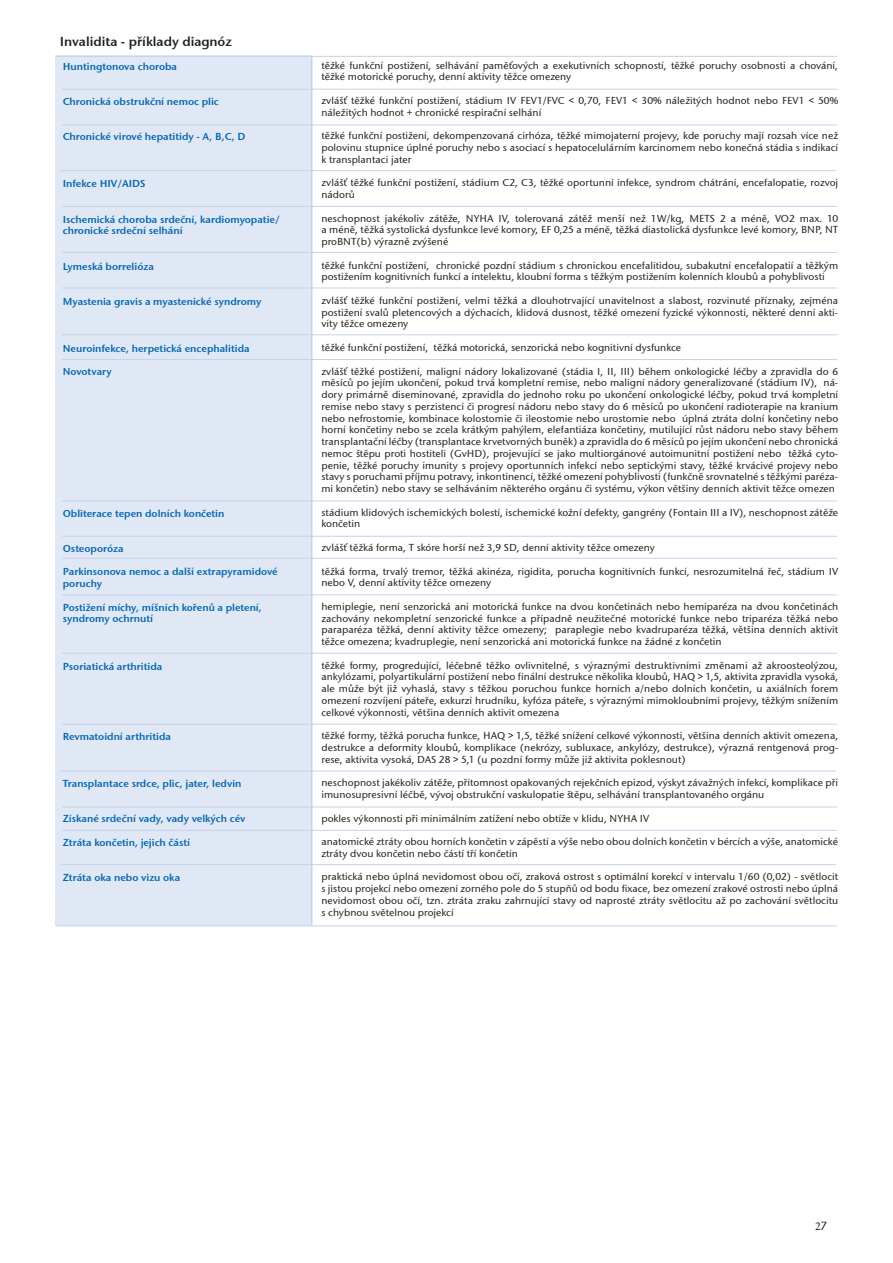
<style>
.page{position:relative;width:893px;height:1263px;background:#fff}
.page>*{position:absolute;margin:0;border:0;box-sizing:border-box;transform-origin:0 0}
.t1{font:13.2px "Stone San Itc TEE Semi";color:#231f20}
.Normální{font:12px "Minion Pro";color:#231f20}
.t2{font:500 10.35px/11.7px "Stone San Itc TEE";color:#231f20}
.t3{font:10.35px/11.7px "Stone San Itc TEE Semi";color:#0166b3}
.s1{font-family:"Stone San Itc TEE";font-weight:500}
</style>
<div class="page">
<div style="left:56px;top:56px;width:256px;height:870px;background:#e1e8f5"></div>
<hr style="left:311px;top:57px;width:1px;height:868px;background:#c6d2ea">
<hr style="left:62px;top:89px;width:775px;height:1px;background:#c6d2ea">
<hr style="left:62px;top:125px;width:775px;height:1px;background:#c6d2ea">
<hr style="left:62px;top:206px;width:775px;height:1px;background:#c6d2ea">
<hr style="left:56px;top:56px;width:781px;height:1px;background:#c6d2ea">
<hr style="left:62px;top:252px;width:775px;height:1px;background:#c6d2ea">
<hr style="left:62px;top:288px;width:775px;height:1px;background:#c6d2ea">
<hr style="left:62px;top:359px;width:775px;height:1px;background:#c6d2ea">
<hr style="left:62px;top:501px;width:775px;height:1px;background:#c6d2ea">
<hr style="left:62px;top:536px;width:775px;height:1px;background:#c6d2ea">
<hr style="left:62px;top:558px;width:775px;height:1px;background:#c6d2ea">
<hr style="left:62px;top:594px;width:775px;height:1px;background:#c6d2ea">
<hr style="left:62px;top:653px;width:775px;height:1px;background:#c6d2ea">
<hr style="left:62px;top:724px;width:775px;height:1px;background:#c6d2ea">
<hr style="left:62px;top:807px;width:775px;height:1px;background:#c6d2ea">
<hr style="left:62px;top:830px;width:775px;height:1px;background:#c6d2ea">
<hr style="left:56px;top:925px;width:781px;height:1px;background:#c6d2ea">
<hr style="left:61px;top:170px;width:775px;height:1px;background:#c6d2ea">
<hr style="left:61px;top:771px;width:775px;height:1px;background:#c6d2ea">
<hr style="left:61px;top:864px;width:775px;height:1px;background:#c6d2ea">
<hr style="left:62px;top:334px;width:775px;height:1px;background:#c6d2ea">
<p class="t1" style="left:60px;top:34px;width:173px">Invalidita - příklady diagnóz</p>
<p class="t3" style="left:63px;top:60px;width:116px">Huntingtonova choroba</p>
<p class="t3" style="left:63px;top:96px;width:158px">Chronická obstrukční nemoc plic</p>
<p class="t3" style="left:63px;top:131px;width:184px">Chronické virové hepatitidy - A, B,C, D</p>
<p class="t3" style="left:63px;top:178px;width:84px">Infekce HIV/AIDS</p>
<p class="t3" style="left:63px;top:213px;width:219px">Ischemická choroba srdeční, kardiomyopatie/ chronické srdeční selhání</p>
<p class="t3" style="left:63px;top:260px;width:93px">Lymeská borrelióza</p>
<p class="t3" style="left:63px;top:296px;width:200px">Myastenia gravis a myastenické syndromy</p>
<p class="t3" style="left:63px;top:343px;width:188px">Neuroinfekce, herpetická encephalitida</p>
<p class="t3" style="left:63px;top:366px;width:51px">Novotvary</p>
<p class="t3" style="left:63px;top:507px;width:163px">Obliterace tepen dolních končetin</p>
<p class="t3" style="left:63px;top:543px;width:62px">Osteoporóza</p>
<p class="t3" style="left:63px;top:566px;width:216px">Parkinsonova nemoc a další extrapyramidové poruchy</p>
<p class="t3" style="left:63px;top:601px;width:201px">Postižení míchy, míšních kořenů a pletení,</p>
<p class="t3" style="left:63px;top:613px;width:92px">syndromy ochrnutí</p>
<p class="t3" style="left:63px;top:660px;width:101px">Psoriatická arthritida</p>
<p class="t3" style="left:63px;top:731px;width:110px">Revmatoidní arthritida</p>
<p class="t3" style="left:63px;top:778px;width:180px">Transplantace srdce, plic, jater, ledvin</p>
<p class="t3" style="left:63px;top:813px;width:184px">Získané srdeční vady, vady velkých cév</p>
<p class="t3" style="left:63px;top:837px;width:129px">Ztráta končetin, jejich částí</p>
<p class="t3" style="left:63px;top:872px;width:119px">Ztráta oka nebo vizu oka</p>
<p class="t2" style="left:321px;top:59px;width:518px">těžké funkční postižení, selhávání paměťových a exekutivních schopností, těžké poruchy osobnosti a chování, těžké motorické poruchy, denní aktivity těžce omezeny</p>
<p class="t2" style="left:321px;top:95px;width:518px">zvlášť těžké funkční postižení, stádium IV FEV1/FVC &lt; 0,70, FEV1 &lt; 30% náležitých hodnot nebo FEV1 &lt; 50% náležitých hodnot + chronické respirační selhání</p>
<p class="t2" style="left:321px;top:130px;width:518px;text-align:justify">těžké funkční postižení, dekompenzovaná cirhóza, těžké mimojaterní projevy, kde poruchy mají rozsah více než polovinu stupnice úplné poruchy nebo s asociací s hepatocelulárním karcinomem nebo konečná stádia s indikací k transplantaci jater</p>
<p class="t2" style="left:321px;top:177px;width:518px">zvlášť těžké funkční postižení, stádium C2, C3, těžké oportunní infekce, syndrom chátrání, encefalopatie, rozvoj nádorů</p>
<p class="t2" style="left:321px;top:212px;width:518px;text-align:justify">neschopnost jakékoliv zátěže, NYHA IV, tolerovaná zátěž menší než 1W/kg, METS 2 a méně, VO2 max. 10 a méně, těžká systolická dysfunkce levé komory, EF 0,25 a méně, těžká diastolická dysfunkce levé komory, BNP, NT proBNT(b) výrazně zvýšené</p>
<p class="t2" style="left:321px;top:259px;width:518px">těžké funkční postižení, chronické pozdní stádium s chronickou encefalitidou, subakutní encefalopatií a těžkým postižením kognitivních funkcí a intelektu, kloubní forma s těžkým postižením kolenních kloubů a pohyblivosti</p>
<p class="t2" style="left:321px;top:295px;width:518px;text-align:justify">zvlášť těžké funkční postižení, velmi těžká a dlouhotrvající unavitelnost a slabost, rozvinuté příznaky, zejména postižení svalů pletencových a dýchacích, klidová dusnost, těžké omezení fyzické výkonnosti, některé denní akti&shy;vity těžce omezeny</p>
<p class="t2" style="left:321px;top:342px;width:361px">těžké funkční postižení, těžká motorická, senzorická nebo kognitivní dysfunkce</p>
<p class="t2" style="left:321px;top:365px;width:518px;text-align:justify">zvlášť těžké postižení, maligní nádory lokalizované (stádia I, II, III) během onkologické léčby a zpravidla do 6 měsíců po jejím ukončení, pokud trvá kompletní remise, nebo maligní nádory generalizované (stádium IV), ná&shy;dory primárně diseminované, zpravidla do jednoho roku po ukončení onkologické léčby, pokud trvá kompletní remise nebo stavy s perzistencí či progresí nádoru nebo stavy do 6 měsíců po ukončení radioterapie na kranium nebo nefrostomie, kombinace kolostomie či ileostomie nebo urostomie nebo úplná ztráta dolní končetiny nebo horní končetiny nebo se zcela krátkým pahýlem, elefantiáza končetiny, mutilující růst nádoru nebo stavy během transplantační léčby (transplantace krvetvorných buněk) a zpravidla do 6 měsíců po jejím ukončení nebo chronická nemoc štěpu proti hostiteli (GvHD), projevující se jako multiorgánové autoimunitní postižení nebo těžká cyto&shy;penie, těžké poruchy imunity s projevy oportunních infekcí nebo septickými stavy, těžké krvácivé projevy nebo stavy s poruchami příjmu potravy, inkontinencí, těžké omezení pohyblivosti (funkčně srovnatelné s těžkými paréza&shy;mi končetin) nebo stavy se selháváním některého orgánu či systému, výkon většiny denních aktivit těžce omezen</p>
<p class="t2" style="left:321px;top:506px;width:518px">stádium klidových ischemických bolestí, ischemické kožní defekty, gangrény (Fontain III a IV), neschopnost zátěže končetin</p>
<p class="t2" style="left:321px;top:542px;width:335px">zvlášť těžká forma, T skóre horší než 3,9 SD, denní aktivity těžce omezeny</p>
<p class="t2" style="left:321px;top:565px;width:518px">těžká forma, trvalý tremor, těžká akinéza, rigidita, porucha kognitivních funkcí, nesrozumitelná řeč, stádium IV nebo V, denní aktivity těžce omezeny</p>
<p class="t2" style="left:321px;top:600px;width:518px;text-align:justify">hemiplegie, není senzorická ani motorická funkce na dvou končetinách nebo hemiparéza na dvou končetinách zachovány nekompletní senzorické funkce a případně neužitečné motorické funkce nebo triparéza těžká nebo paraparéza těžká, denní aktivity těžce omezeny; paraplegie nebo kvadruparéza těžká, většina denních aktivit těžce omezena; kvadruplegie, není senzorická ani motorická funkce na žádné z končetin</p>
<p class="t2" style="left:321px;top:659px;width:518px;text-align:justify">těžké formy, progredující, léčebně těžko ovlivnitelné, s výraznými destruktivními změnami až akroosteolýzou, ankylózami, polyartikulární postižení nebo finální destrukce několika kloubů, HAQ &gt; 1,5, aktivita zpravidla vysoká, ale může být již vyhaslá, stavy s těžkou poruchou funkce horních a/nebo dolních končetin, u axiálních forem omezení rozvíjení páteře, exkurzí hrudníku, kyfóza páteře, s výraznými mimokloubními projevy, těžkým snížením celkové výkonnosti, většina denních aktivit omezena</p>
<p class="t2" style="left:321px;top:730px;width:518px;text-align:justify">těžké formy, těžká porucha funkce, HAQ &gt; 1,5, těžké snížení celkové výkonnosti, většina denních aktivit omezena, destrukce a deformity kloubů, komplikace (nekrózy, subluxace, ankylózy, destrukce), výrazná rentgenová prog&shy;rese, aktivita vysoká, DAS 28 &gt; 5,1 (u pozdní formy může již aktivita poklesnout)</p>
<p class="t2" style="left:321px;top:777px;width:518px">neschopnost jakékoliv zátěže, přítomnost opakovaných rejekčních epizod, výskyt závažných infekcí, komplikace při imunosupresivní léčbě, vývoj obstrukční vaskulopatie štěpu, selhávání transplantovaného orgánu</p>
<p class="t2" style="left:321px;top:812px;width:329px">pokles výkonnosti při minimálním zatížení nebo obtíže v klidu, NYHA IV</p>
<p class="t2" style="left:321px;top:836px;width:518px">anatomické ztráty obou horních končetin v zápěstí a výše nebo obou dolních končetin v bércích a výše, anatomické ztráty dvou končetin nebo částí tří končetin</p>
<p class="t2" style="left:321px;top:871px;width:518px;text-align:justify">praktická nebo úplná nevidomost obou očí, zraková ostrost s optimální korekcí v intervalu 1/60 (0,02) - světlocit s jistou projekcí nebo omezení zorného pole do 5 stupňů od bodu fixace, bez omezení zrakové ostrosti nebo úplná nevidomost obou očí, tzn. ztráta zraku zahrnující stavy od naprosté ztráty světlocitu až po zachování světlocitu s chybnou světelnou projekcí</p>
<p class="Normální" style="left:815px;top:1218px;width:13px">2<span class="s1">7</span></p>
</div>
